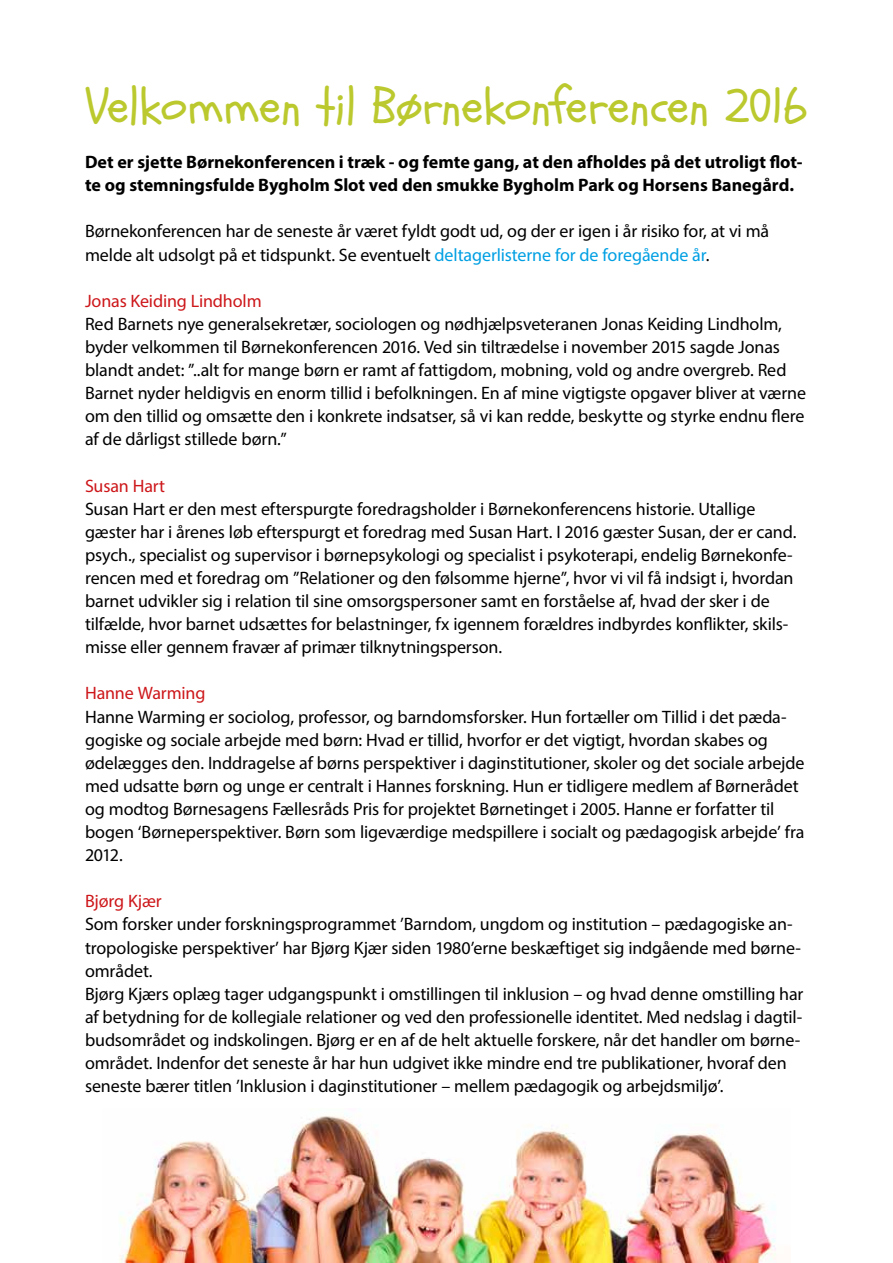
<style>
.page{position:relative;width:893px;height:1263px;background:#fff}
.page>*{position:absolute;margin:0;border:0;box-sizing:border-box;transform-origin:0 0}
.t1{font:49.5px "Schoolbell";letter-spacing:-.005em;color:#bbc92e}
.t2{font:18px/23.1px "Myriad Pro";letter-spacing:-.005em;color:#000}
.t3{font:700 18px/23.1px "Myriad Pro";color:#000}
.t4{font:18px "Myriad Pro";letter-spacing:-.01em;color:#cd171a}
.s1{color:#009fe3}
</style>
<div class="page">
<img style="left:119px;top:1115px;width:657px;height:148px">
<h1 class="t1" style="left:85px;top:74px;width:723px">Velkommen til Børnekonferencen 2016</h1>
<p class="t3" style="left:85px;top:150px;width:719px">Det er sjette Børnekonferencen i træk - og femte gang, at den afholdes på det utroligt flot&shy;te og stemningsfulde Bygholm Slot ved den smukke Bygholm Park og Horsens Banegård.</p>
<p class="t2" style="left:85px;top:220px;width:686px">Børnekonferencen har de seneste år været fyldt godt ud, og der er igen i år risiko for, at vi må melde alt udsolgt på et tidspunkt. Se eventuelt <span class="s1">deltagerlisterne for de foregående år</span>.</p>
<p class="t4" style="left:85px;top:290px;width:178px">Jonas Keiding Lindholm</p>
<p class="t2" style="left:85px;top:312px;width:723px">Red Barnets nye generalsekretær, sociologen og nødhjælpsveteranen Jonas Keiding Lindholm, byder velkommen til Børnekonferencen 2016. Ved sin tiltrædelse i november 2015 sagde Jonas blandt andet: ”..alt for mange børn er ramt af fattigdom, mobning, vold og andre overgreb. Red Barnet nyder heldigvis en enorm tillid i befolkningen. En af mine vigtigste opgaver bliver at værne om den tillid og omsætte den i konkrete indsatser, så vi kan redde, beskytte og styrke endnu flere af de dårligst stillede børn.”</p>
<p class="t4" style="left:85px;top:474px;width:82px">Susan Hart</p>
<p class="t2" style="left:85px;top:497px;width:713px">Susan Hart er den mest efterspurgte foredragsholder i Børnekonferencens historie. Utallige gæster har i årenes løb efterspurgt et foredrag med Susan Hart. I 2016 gæster Susan, der er cand. psych., specialist og supervisor i børnepsykologi og specialist i psykoterapi, endelig Børnekonfe&shy;rencen med et foredrag om ”Relationer og den følsomme hjerne”, hvor vi vil få indsigt i, hvordan barnet udvikler sig i relation til sine omsorgspersoner samt en forståelse af, hvad der sker i de tilfælde, hvor barnet udsættes for belastninger, fx igennem forældres indbyrdes konflikter, skils&shy;misse eller gennem fravær af primær tilknytningsperson.</p>
<p class="t4" style="left:85px;top:682px;width:122px">Hanne Warming</p>
<p class="t2" style="left:85px;top:705px;width:721px">Hanne Warming er sociolog, professor, og barndomsforsker. Hun fortæller om Tillid i det pæda&shy;gogiske og sociale arbejde med børn: Hvad er tillid, hvorfor er det vigtigt, hvordan skabes og ødelægges den. Inddragelse af børns perspektiver i daginstitutioner, skoler og det sociale arbejde med udsatte børn og unge er centralt i Hannes forskning. Hun er tidligere medlem af Børnerådet og modtog Børnesagens Fællesråds Pris for projektet Børnetinget i 2005. Hanne er forfatter til bogen ‘Børneperspektiver. Børn som ligeværdige medspillere i socialt og pædagogisk arbejde’ fra 2012.</p>
<p class="t4" style="left:85px;top:890px;width:78px">Bjørg Kjær</p>
<p class="t2" style="left:85px;top:912px;width:720px">Som forsker under forskningsprogrammet ’Barndom, ungdom og institution – pædagogiske an&shy;tropologiske perspektiver’ har Bjørg Kjær siden 1980’erne beskæftiget sig indgående med børne&shy;området.<br>Bjørg Kjærs oplæg tager udgangspunkt i omstillingen til inklusion – og hvad denne omstilling har af betydning for de kollegiale relationer og ved den professionelle identitet. Med nedslag i dagtil&shy;budsområdet og indskolingen. Bjørg er en af de helt aktuelle forskere, når det handler om børne&shy;området. Indenfor det seneste år har hun udgivet ikke mindre end tre publikationer, hvoraf den seneste bærer titlen ’Inklusion i daginstitutioner – mellem pædagogik og arbejdsmiljø’.</p>
</div>
